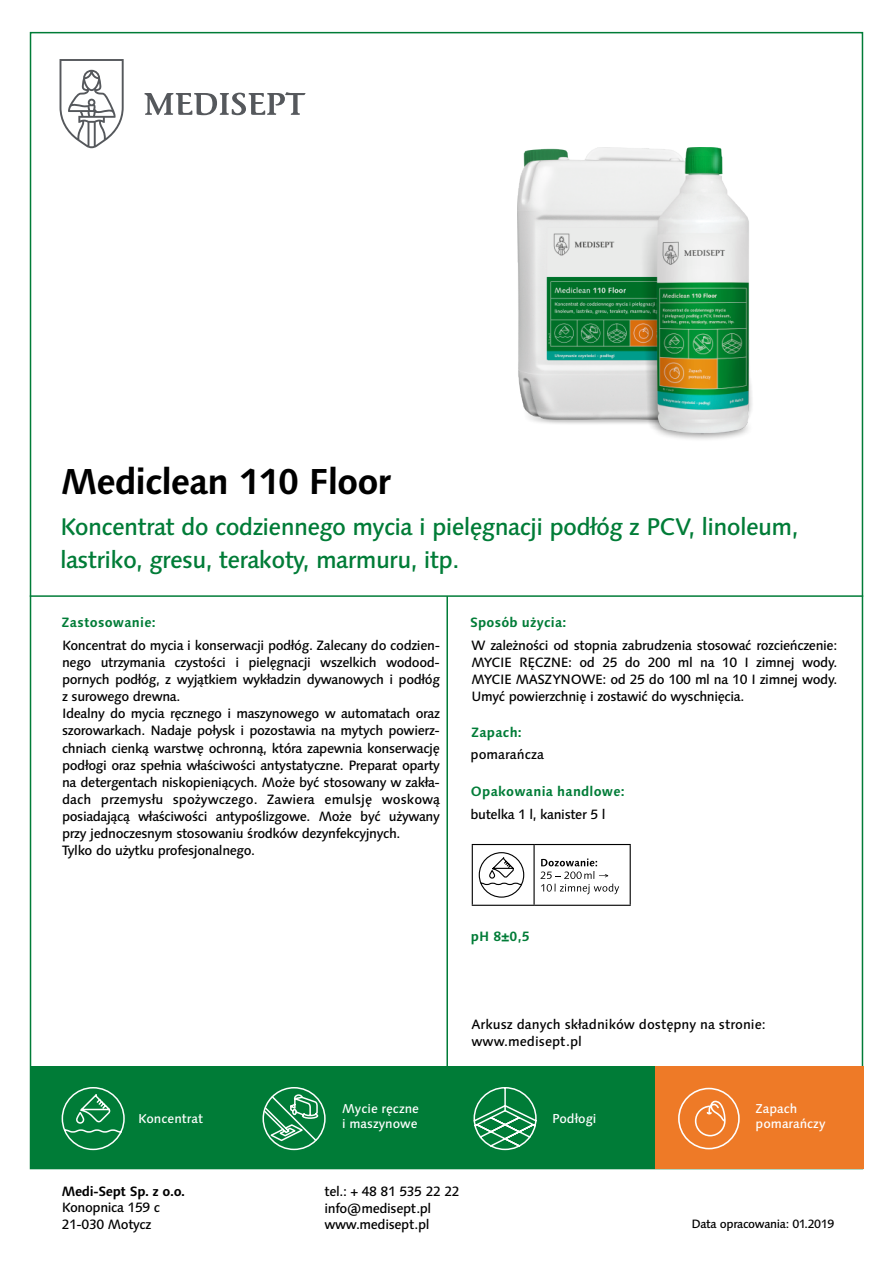
<style>
.page{position:relative;width:893px;height:1263px;background:#fff}
.page>*{position:absolute;margin:0;border:0;box-sizing:border-box;transform-origin:0 0}
.t1{font:700 36px "Syntax Next LT Pro";letter-spacing:-.03em;color:#000}
.t2{font:500 24px/33.2px "Syntax Next LT Pro";letter-spacing:-.03em;color:#007c37}
.t3{font:500 13.5px/17.1px "Syntax Next LT Pro";letter-spacing:-.03em;color:#000}
.t4{font:500 13.5px/17.1px "Syntax Next LT Pro";color:#000}
.t5{font:700 13.5px "Syntax Next LT Pro";letter-spacing:.015em;color:#007c37}
.t6{font:700 13.5px "Syntax Next LT Pro";letter-spacing:-.03em;color:#000}
.t7{font:500 12.9px/14.9px "Syntax Next LT Pro";color:#fefefe}
.t8{font:500 12px "Syntax Next LT Pro";letter-spacing:-.03em;color:#000}
</style>
<div class="page">
<div style="left:31px;top:1066px;width:833px;height:102px;background:#007c37"></div>
<div style="left:656px;top:1066px;width:208px;height:102px;background:#ee7a27"></div>
<svg style="left:262px;top:1087px;width:64px;height:64px"></svg>
<svg style="left:473px;top:1087px;width:64px;height:64px"></svg>
<svg style="left:61px;top:1087px;width:64px;height:64px"></svg>
<svg style="left:678px;top:1088px;width:62px;height:61px"></svg>
<svg style="left:60px;top:59px;width:64px;height:89px"></svg>
<svg style="left:144px;top:92px;width:161px;height:23px"></svg>
<hr style="left:30px;top:595px;width:833px;height:2px;background:#007c37">
<hr style="left:446px;top:596px;width:2px;height:470px;background:#007c37">
<hr style="left:472px;top:844px;width:62px;height:1px;background:#000">
<hr style="left:472px;top:845px;width:1px;height:60px;background:#000">
<hr style="left:472px;top:905px;width:62px;height:1px;background:#000">
<hr style="left:534px;top:844px;width:97px;height:1px;background:#000">
<hr style="left:533px;top:845px;width:2px;height:60px;background:#000">
<hr style="left:630px;top:845px;width:1px;height:60px;background:#000">
<hr style="left:534px;top:905px;width:97px;height:1px;background:#000">
<svg style="left:540px;top:858px;width:79px;height:36px"></svg>
<svg style="left:478px;top:852px;width:47px;height:46px"></svg>
<img style="left:518px;top:147px;width:234px;height:293px">
<h1 class="t1" style="left:61px;top:466px;width:332px">Mediclean 110 Floor</h1>
<h2 class="t2" style="left:60px;top:512px;width:740px">Koncentrat do codziennego mycia i pielęgnacji podłóg z PCV, linoleum, lastriko, gresu, terakoty, marmuru, itp.</h2>
<p class="t5" style="left:62px;top:616px;width:96px">Zastosowanie:</p>
<p class="t3" style="left:62px;top:638px;width:380px">Koncentrat do mycia i konserwacji podłóg. Zalecany do codzien&shy;nego utrzymania czystości i pielęgnacji wszelkich wodood&shy;pornych podłóg, z wyjątkiem wykładzin dywanowych i podłóg z surowego drewna.<br>Idealny do mycia ręcznego i maszynowego w automatach oraz szorowarkach. Nadaje połysk i pozostawia na mytych powierz&shy;chniach cienką warstwę ochronną, która zapewnia konserwację podłogi oraz spełnia właściwości antystatyczne. Preparat oparty na detergentach niskopieniących. Może być stosowany w zakła&shy;dach przemysłu spożywczego. Zawiera emulsję woskową posiadającą właściwości antypoślizgowe. Może być używany przy jednoczesnym stosowaniu środków dezynfekcyjnych.<br>Tylko do użytku profesjonalnego.</p>
<p class="t5" style="left:470px;top:617px;width:98px">Sposób użycia:</p>
<p class="t3" style="left:472px;top:638px;width:367px;text-align:justify">W zależności od stopnia zabrudzenia stosować rozcieńczenie:<br>MYCIE RĘCZNE: od 25 do 200 ml na 10 I zimnej wody.<br>MYCIE MASZYNOWE: od 25 do 100 ml na 10 I zimnej wody.<br>Umyć powierzchnię i zostawić do wyschnięcia.</p>
<p class="t5" style="left:471px;top:726px;width:52px">Zapach:</p>
<p class="t4" style="left:471px;top:747px;width:75px">pomarańcza</p>
<p class="t5" style="left:471px;top:785px;width:155px">Opakowania handlowe:</p>
<p class="t3" style="left:471px;top:807px;width:137px">butelka 1 l, kanister 5 l</p>
<p class="t5" style="left:471px;top:931px;width:60px">pH 8±0,5</p>
<p class="t4" style="left:471px;top:1017px;width:296px">Arkusz danych składników dostępny na stronie: www.medisept.pl</p>
<p class="t7" style="left:138px;top:1112px;width:66px">Koncentrat</p>
<p class="t7" style="left:342px;top:1102px;width:78px">Mycie ręczne i maszynowe</p>
<p class="t7" style="left:552px;top:1113px;width:46px">Podłogi</p>
<p class="t7" style="left:756px;top:1102px;width:71px">Zapach pomarańczy</p>
<p class="t6" style="left:62px;top:1186px;width:125px">Medi-Sept Sp. z o.o.</p>
<p class="t3" style="left:62px;top:1201px;width:100px;line-height:16.5px">Konopnica 159 c<br>21-030 Motycz</p>
<p class="t3" style="left:325px;top:1185px;width:137px;line-height:16.5px">tel.: + 48 81 535 22 22 info@medisept.pl www.medisept.pl</p>
<p class="t8" style="left:691px;top:1218px;width:145px">Data opracowania: 01.2019</p>
</div>
